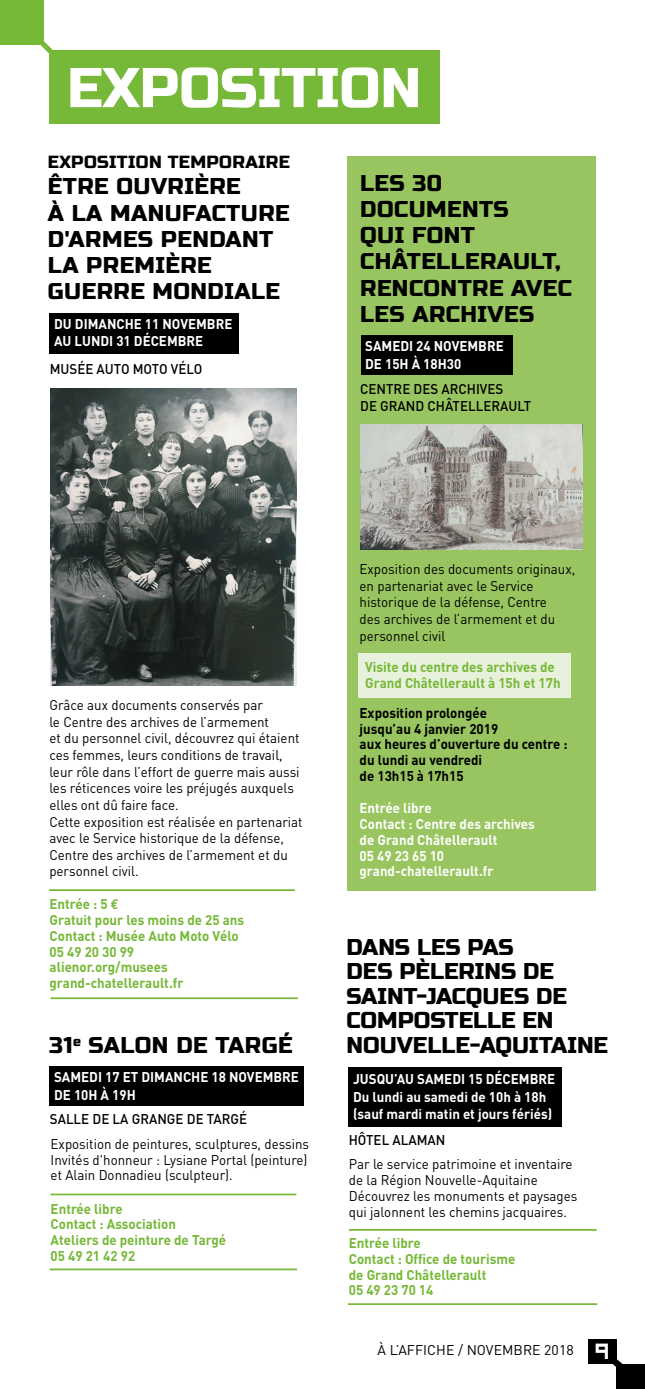
<style>
.page{position:relative;width:645px;height:1389px;background:#fff}
.page>*{position:absolute;margin:0;border:0;box-sizing:border-box;transform-origin:0 0}
.t1{font:56px "Russo One";color:#fff}
.t2{font:22.75px/26.2px "Russo One";letter-spacing:.02em;color:#000}
.t3{font:22.75px/24.5px "Russo One";color:#000}
.t4{font:17.5px "Russo One";letter-spacing:.02em;color:#000}
.t5{font:14px/16.6px "DIN";color:#000;scale:.95 1}
.t6{font:700 14px/15.8px "DIN";color:#76b837;scale:.95 1}
.t7{font:700 14px/17.5px "DIN";color:#fff;scale:.95 1}
.t8{font:700 14px/15.8px "DIN";color:#000;scale:.95 1}
.t9{font:500 14px/17.5px "DIN";color:#000;scale:.95 1}
.t10{font:14px "DIN";color:#000}
.s1{font-family:"Euro Mono"}
.s2{font-family:"Symtext";font-size:21px;color:#fff}
</style>
<div class="page">
<div style="left:589px;top:1339px;width:28px;height:25px;background:#000"></div>
<div style="left:617px;top:1364px;width:28px;height:25px;background:#000"></div>
<svg style="left:612px;top:1359px;width:11px;height:20px"></svg>
<div style="left:0;top:0;width:44px;height:45px;background:#76b837"></div>
<svg style="left:40px;top:41px;width:13px;height:19px"></svg>
<div style="left:50px;top:50px;width:390px;height:73px;background:#76b837"></div>
<div style="left:50px;top:313px;width:189px;height:40px;background:#000"></div>
<img style="left:50px;top:389px;width:246px;height:297px">
<div style="left:348px;top:156px;width:248px;height:735px;background:#98c55f"></div>
<div style="left:361px;top:335px;width:151px;height:39px;background:#000"></div>
<div style="left:358px;top:653px;width:212px;height:45px;background:#e8f1dc"></div>
<hr style="left:51px;top:1194px;width:245px;height:1px;background:#76b837">
<hr style="left:49px;top:889px;width:246px;height:2px;background:#76b837">
<hr style="left:50px;top:1269px;width:247px;height:1px;background:#76b837">
<hr style="left:51px;top:997px;width:247px;height:2px;background:#76b837">
<div style="left:50px;top:1066px;width:254px;height:40px;background:#000"></div>
<hr style="left:349px;top:1229px;width:248px;height:2px;background:#76b837">
<hr style="left:348px;top:1303px;width:249px;height:2px;background:#76b837">
<div style="left:349px;top:1067px;width:213px;height:60px;background:#000"></div>
<img style="left:360px;top:425px;width:223px;height:124px">
<h1 class="t1" style="left:67px;top:55px;width:356px">EXPOSITION</h1>
<p class="t4" style="left:48px;top:152px;width:243px">EXPOSITION TEMPORAIRE</p>
<h2 class="t2" style="left:48px;top:174px;width:243px">ÊTRE OUVRIÈRE<br>À LA MANUFACTURE<br>D'ARMES PENDANT<br>LA PREMIÈRE<br>GUERRE MONDIALE</h2>
<p class="t7" style="left:54px;top:314px;width:189px">DU DIMANCHE 11 NOVEMBRE<br>AU LUNDI 31 DÉCEMBRE</p>
<p class="t9" style="left:50px;top:360px;width:162px">MUSÉE AUTO MOTO VÉLO</p>
<h2 class="t2" style="left:360px;top:170px;width:213px">LES 30<br>DOCUMENTS<br>QUI FONT<br>CHÂTELLERAULT,<br>RENCONTRE AVEC<br>LES ARCHIVES</h2>
<p class="t7" style="left:365px;top:337px;width:147px">SAMEDI 24 NOVEMBRE<br>DE 15H À 18H30</p>
<p class="t9" style="left:360px;top:379px;width:182px">CENTRE DES ARCHIVES<br>DE GRAND CHÂTELLERAULT</p>
<p class="t5" style="left:49px;top:697px;width:268px">Grâce aux documents conservés par<br>le Centre des archives de l’armement<br>et du personnel civil, découvrez qui étaient ces femmes, leurs conditions de travail, leur rôle dans l’effort de guerre mais aussi les réticences voire les préjugés auxquels elles ont dû faire face.<br>Cette exposition est réalisée en partenariat avec le Service historique de la défense, Centre des archives de l’armement et du personnel civil.</p>
<p class="t6" style="left:50px;top:896px;width:206px">Entrée : 5 <span class="s1">€<br></span>Gratuit pour les moins de 25 ans<br>Contact : Musée Auto Moto Vélo<br>05 49 20 30 99 alienor.org/musees grand-chatellerault.fr</p>
<h2 class="t2" style="left:49px;top:1033px;width:245px">31<sup>e</sup> SALON DE TARGÉ</h2>
<p class="t7" style="left:54px;top:1068px;width:259px">SAMEDI 17 ET DIMANCHE 18 NOVEMBRE<br>DE 10H À 19H</p>
<p class="t9" style="left:50px;top:1110px;width:209px">SALLE DE LA GRANGE DE TARGÉ</p>
<p class="t5" style="left:51px;top:1136px;width:274px;line-height:15.8px;text-align:justify">Exposition de peintures, sculptures, dessins Invités d'honneur : Lysiane Portal (peinture) et Alain Donnadieu (sculpteur).</p>
<p class="t6" style="left:51px;top:1200px;width:186px">Entrée libre<br>Contact : Association<br>Ateliers de peinture de Targé<br>05 49 21 42 92</p>
<p class="t5" style="left:360px;top:561px;width:229px">Exposition des documents originaux, en partenariat avec le Service historique de la défense, Centre<br>des archives de l’armement et du personnel civil</p>
<p class="t6" style="left:365px;top:658px;width:207px">Visite du centre des archives de<br>Grand Châtellerault à 15h et 17h</p>
<p class="t8" style="left:360px;top:704px;width:220px">Exposition prolongée<br>jusqu’au 4 janvier 2019<br>aux heures d’ouverture du centre : du lundi au vendredi<br>de 13h15 à 17h15</p>
<p class="t7" style="left:360px;top:800px;width:186px;line-height:15.8px">Entrée libre<br>Contact : Centre des archives de Grand Châtellerault<br>05 49 23 65 10 grand-chatellerault.fr</p>
<h2 class="t3" style="left:346px;top:935px;width:263px">DANS LES PAS<br>DES PÈLERINS DE<br>SAINT-JACQUES DE<br>COMPOSTELLE EN<br>NOUVELLE-AQUITAINE</h2>
<p class="t7" style="left:353px;top:1070px;width:214px">JUSQU’AU SAMEDI 15 DÉCEMBRE<br>Du lundi au samedi de 10h à 18h (sauf mardi matin et jours fériés)</p>
<p class="t9" style="left:349px;top:1131px;width:103px">HÔTEL ALAMAN</p>
<p class="t5" style="left:349px;top:1156px;width:242px;line-height:15.8px">Par le service patrimoine et inventaire de la Région Nouvelle-Aquitaine Découvrez les monuments et paysages qui jalonnent les chemins jacquaires.</p>
<p class="t6" style="left:349px;top:1235px;width:177px">Entrée libre<br>Contact : Office de tourisme de Grand Châtellerault<br>05 49 23 70 14</p>
<p class="t10" style="left:378px;top:1341px;width:235px">À L’AFFICHE / NOVEMBRE 2018 <span class="s2">9</span></p>
</div>
